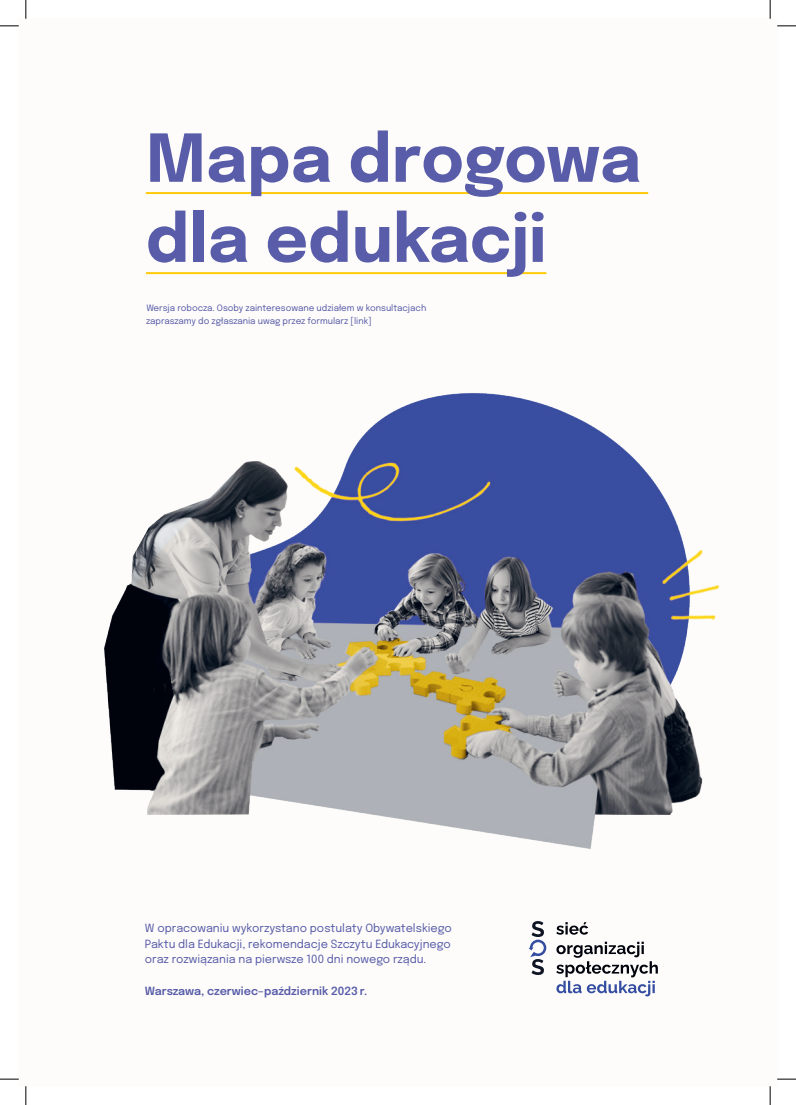
<style>
.page{position:relative;width:796px;height:1105px;background:#fff}
.page>*{position:absolute;margin:0;border:0;box-sizing:border-box;transform-origin:0 0}
.t1{font:700 65.62px/80px "Epilogue";color:#585ca9}
.body{font:11.25px/15.6px "Epilogue";color:#585ca9}
.body_no_break{font:600 11.25px "Epilogue";color:#585ca9}
.przypis{font:8.75px/12.5px "Epilogue";color:#585ca9}
</style>
<div class="page">
<div style="left:19px;top:19px;width:758px;height:1066px;background:#fdfcfa"></div>
<img style="left:104px;top:393px;width:616px;height:557px">
<hr style="left:146px;top:192px;width:502px;height:2px;background:#feca0a">
<hr style="left:146px;top:272px;width:400px;height:2px;background:#feca0a">
<svg style="left:556px;top:921px;width:32px;height:13px"></svg>
<svg style="left:556px;top:941px;width:102px;height:55px"></svg>
<svg style="left:528px;top:920px;width:18px;height:54px"></svg>
<svg style="left:0;top:25px;width:19px;height:2px"></svg>
<svg style="left:777px;top:25px;width:19px;height:2px"></svg>
<svg style="left:0;top:1078px;width:19px;height:1px"></svg>
<svg style="left:777px;top:1078px;width:19px;height:1px"></svg>
<svg style="left:25px;top:0;width:2px;height:19px"></svg>
<svg style="left:25px;top:1086px;width:2px;height:18px"></svg>
<svg style="left:769px;top:0;width:2px;height:19px"></svg>
<svg style="left:769px;top:1086px;width:2px;height:18px"></svg>
<p class="t1" style="left:146px;top:114px;width:497px">Mapa drogowa dla edukacji</p>
<p class="przypis" style="left:146px;top:301px;width:282px">Wersja robocza. Osoby zainteresowane udziałem w konsultacjach zapraszamy do zgłaszania uwag przez formularz [link]</p>
<p class="body" style="left:145px;top:919px;width:308px">W opracowaniu wykorzystano postulaty Obywatelskiego<br>Paktu dla Edukacji, rekomendacje Szczytu Edukacyjnego</p>
<p class="body" style="left:145px;top:950px;width:283px">oraz rozwiązania na pierwsze 100 dni nowego rządu.</p>
<p class="body_no_break" style="left:145px;top:983px;width:224px">Warszawa, czerwiec–październik 2023 r.</p>
</div>
